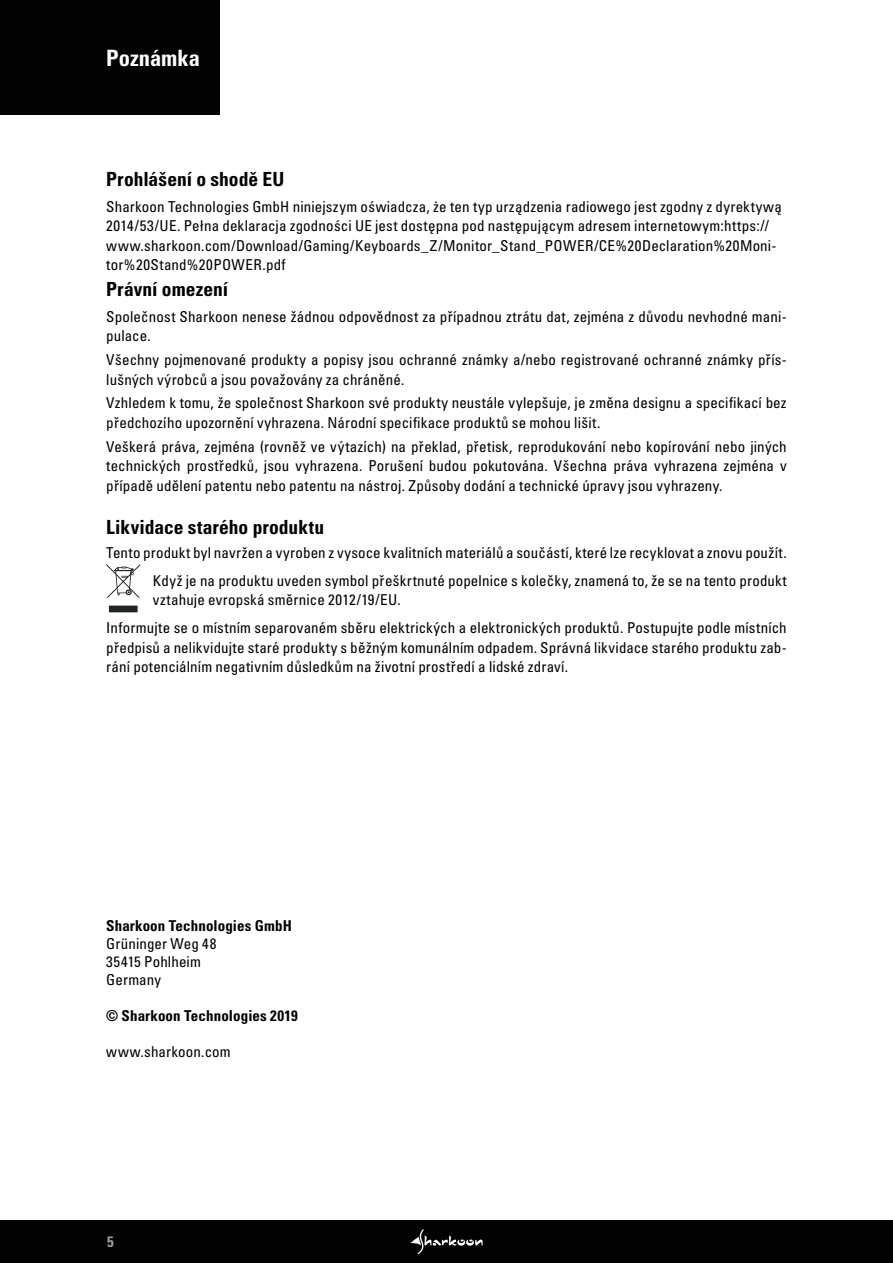
<style>
.page{position:relative;width:893px;height:1263px;background:#fff}
.page>*{position:absolute;margin:0;border:0;box-sizing:border-box;transform-origin:0 0}
.t1{font:22.5px "Univers LTCYR 67 Bold Cond";color:#fff}
.t2{font:19.5px "Univers LTCYR 67 Bold Cond";color:#000}
.t3{font:condensed 15px/19.5px "Univers LTCYR 57";letter-spacing:.01em;color:#000}
.t4{font:15px "Univers LTCYR 67 Bold Cond";letter-spacing:.01em;color:#000}
.t5{font:15px "Univers LTCYR 67 Bold Cond";color:#e3e3e3}
</style>
<div class="page">
<div style="left:0;top:1220px;width:893px;height:43px;background:#020203"></div>
<svg style="left:410px;top:1229px;width:73px;height:25px"></svg>
<div style="left:0;top:0;width:220px;height:115px;background:#020203"></div>
<svg style="left:106px;top:564px;width:34px;height:48px"></svg>
<h1 class="t1" style="left:106px;top:44px;width:95px">Poznámka</h1>
<h2 class="t2" style="left:106px;top:167px;width:180px">Prohlášení o shodě EU</h2>
<p class="t3" style="left:106px;top:196px;width:677px">Sharkoon Technologies GmbH niniejszym oświadcza, że ten typ urządzenia radiowego jest zgodny z dyrektywą 2014/53/UE. Pełna deklaracja zgodności UE jest dostępna pod następującym adresem internetowym:https:// www.sharkoon.com/Download/Gaming/Keyboards_Z/Monitor_Stand_POWER/CE%20Declaration%20Moni&shy;tor%20Stand%20POWER.pdf</p>
<h2 class="t2" style="left:106px;top:277px;width:123px">Právní omezení</h2>
<p class="t3" style="left:106px;top:306px;width:682px">Společnost Sharkoon nenese žádnou odpovědnost za případnou ztrátu dat, zejména z důvodu nevhodné mani&shy;pulace.</p>
<p class="t3" style="left:106px;top:350px;width:682px">Všechny pojmenované produkty a popisy jsou ochranné známky a/nebo registrované ochranné známky přís&shy;lušných výrobců a jsou považovány za chráněné.</p>
<p class="t3" style="left:106px;top:393px;width:682px">Vzhledem k tomu, že společnost Sharkoon své produkty neustále vylepšuje, je změna designu a specifikací bez předchozího upozornění vyhrazena. Národní specifikace produktů se mohou lišit.</p>
<p class="t3" style="left:106px;top:436px;width:682px;text-align:justify">Veškerá práva, zejména (rovněž ve výtazích) na překlad, přetisk, reprodukování nebo kopírování nebo jiných technických prostředků, jsou vyhrazena. Porušení budou pokutována. Všechna práva vyhrazena zejména v případě udělení patentu nebo patentu na nástroj. Způsoby dodání a technické úpravy jsou vyhrazeny.</p>
<h2 class="t2" style="left:106px;top:515px;width:219px">Likvidace starého produktu</h2>
<p class="t3" style="left:106px;top:538px;width:682px;line-height:28px;text-align:right">Tento produkt byl navržen a vyroben z vysoce kvalitních materiálů a součástí, které lze recyklovat a znovu použít.<br>Když je na produktu uveden symbol přeškrtnuté popelnice s kolečky, znamená to, že se na tento produkt</p>
<p class="t3" style="left:106px;top:585px;width:682px;line-height:28px;text-indent:47px">vztahuje evropská směrnice 2012/19/EU.<br>Informujte se o místním separovaném sběru elektrických a elektronických produktů. Postupujte podle místních</p>
<p class="t3" style="left:106px;top:637px;width:682px">předpisů a nelikvidujte staré produkty s běžným komunálním odpadem. Správná likvidace starého produktu zab&shy;rání potenciálním negativním důsledkům na životní prostředí a lidské zdraví.</p>
<p class="t4" style="left:106px;top:916px;width:187px">Sharkoon Technologies GmbH</p>
<p class="t3" style="left:106px;top:934px;width:112px;line-height:18px">Grüninger Weg 48<br>35415 Pohlheim<br>Germany</p>
<p class="t4" style="left:106px;top:1006px;width:193px">© Sharkoon Technologies 2019</p>
<p class="t3" style="left:106px;top:1041px;width:126px">www.sharkoon.com</p>
<p class="t5" style="left:107px;top:1232px;width:8px">5</p>
</div>
